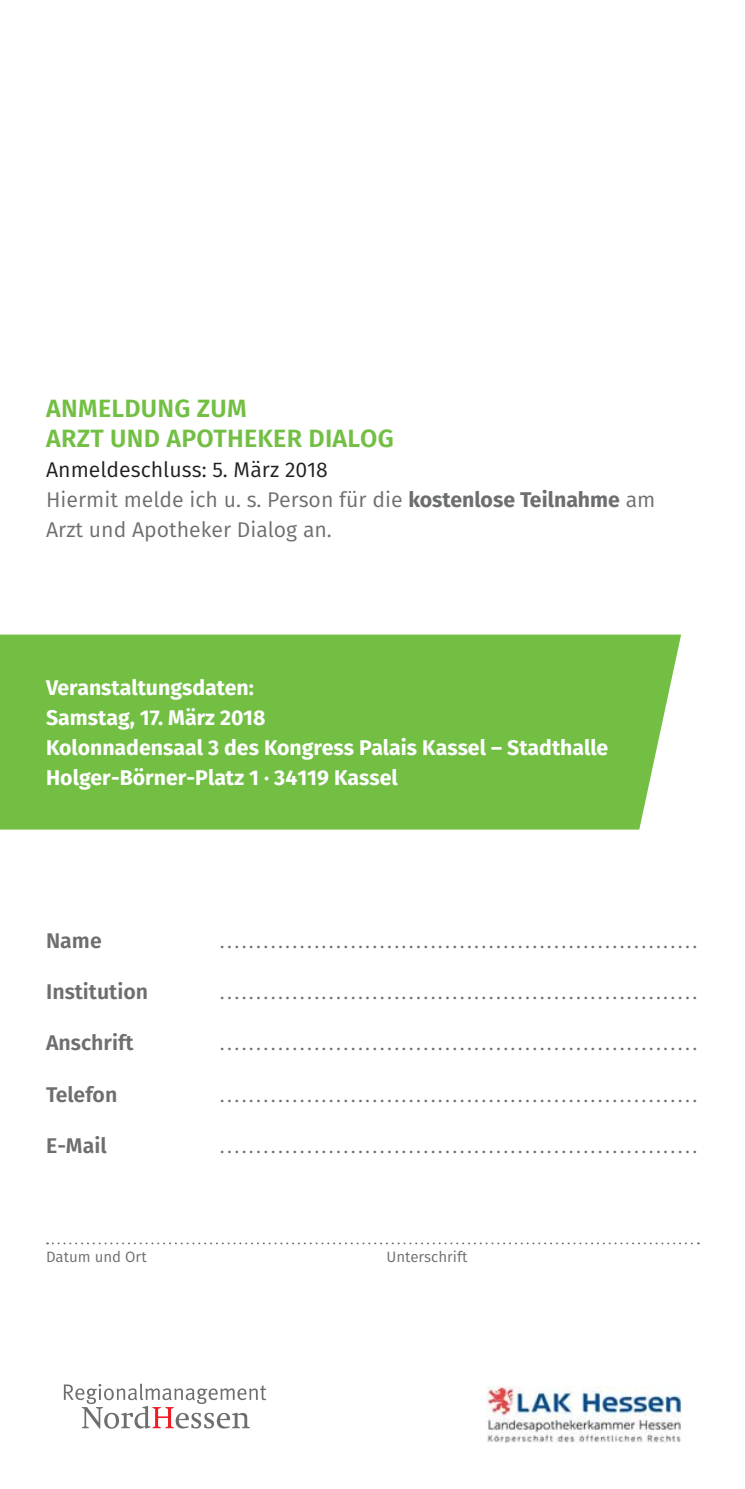
<style>
.page{position:relative;width:745px;height:1489px;background:#fff}
.page>*{position:absolute;margin:0;border:0;box-sizing:border-box;transform-origin:0 0}
.t1{font:600 25px/30px "Fira Sans";letter-spacing:.01em;color:#72bf44}
.t2{font:700 21.25px/30px "Fira Sans";color:#fff}
.t3{font:21.25px/30px "Fira Sans";color:#6d6e70}
.t4{font:600 21.25px "Fira Sans";color:#6d6e70}
.t5{font:600 15px "Fira Sans";color:#6d6e70}
.t6{font:15px "Fira Sans";color:#6d6e70}
.s1{color:#231f20}
.s2{font-weight:700}
</style>
<div class="page">
<svg style="left:64px;top:1383px;width:202px;height:45px"></svg>
<svg style="left:47px;top:1242px;width:651px;height:2px"></svg>
<div style="left:0;top:634px;width:680px;height:195px;background:#72bf44"></div>
<img style="left:486px;top:1386px;width:194px;height:56px">
<h1 class="t1" style="left:46px;top:394px;width:349px">ANMELDUNG ZUM<br>ARZT UND APOTHEKER DIALOG</h1>
<h2 class="t3" style="left:46px;top:455px;width:610px"><span class="s1">Anmeldeschluss: 5. März 2018<br></span>Hiermit melde ich u. s. Person für die <span class="s2">kostenlose Teilnahme</span> am<br>Arzt und Apotheker Dialog an.</h2>
<h2 class="t2" style="left:46px;top:673px;width:563px">Veranstaltungsdaten:<br>Samstag, 17. März 2018<br>Kolonnadensaal 3 des Kongress Palais Kassel – Stadthalle Holger-Börner-Platz 1 · 34119 Kassel</h2>
<h2 class="t4" style="left:46px;top:931px;width:57px">Name</h2>
<h2 class="t4" style="left:46px;top:982px;width:103px">Institution</h2>
<h2 class="t4" style="left:46px;top:1033px;width:89px">Anschrift</h2>
<h2 class="t4" style="left:46px;top:1085px;width:73px">Telefon</h2>
<h2 class="t4" style="left:46px;top:1136px;width:62px">E-Mail</h2>
<p class="t5" style="left:220px;top:936px;width:477px">. . . . . . . . . . . . . . . . . . . . . . . . . . . . . . . . . . . . . . . . . . . . . . . . . . . . . . . . . . . . . . . . . .</p>
<p class="t5" style="left:220px;top:987px;width:477px">. . . . . . . . . . . . . . . . . . . . . . . . . . . . . . . . . . . . . . . . . . . . . . . . . . . . . . . . . . . . . . . . . .</p>
<p class="t5" style="left:220px;top:1038px;width:477px">. . . . . . . . . . . . . . . . . . . . . . . . . . . . . . . . . . . . . . . . . . . . . . . . . . . . . . . . . . . . . . . . . .</p>
<p class="t5" style="left:220px;top:1090px;width:477px">. . . . . . . . . . . . . . . . . . . . . . . . . . . . . . . . . . . . . . . . . . . . . . . . . . . . . . . . . . . . . . . . . .</p>
<p class="t5" style="left:220px;top:1141px;width:477px">. . . . . . . . . . . . . . . . . . . . . . . . . . . . . . . . . . . . . . . . . . . . . . . . . . . . . . . . . . . . . . . . . .</p>
<p class="t6" style="left:46px;top:1250px;width:102px">Datum und Ort</p>
<p class="t6" style="left:386px;top:1250px;width:82px">Unterschrift</p>
</div>
